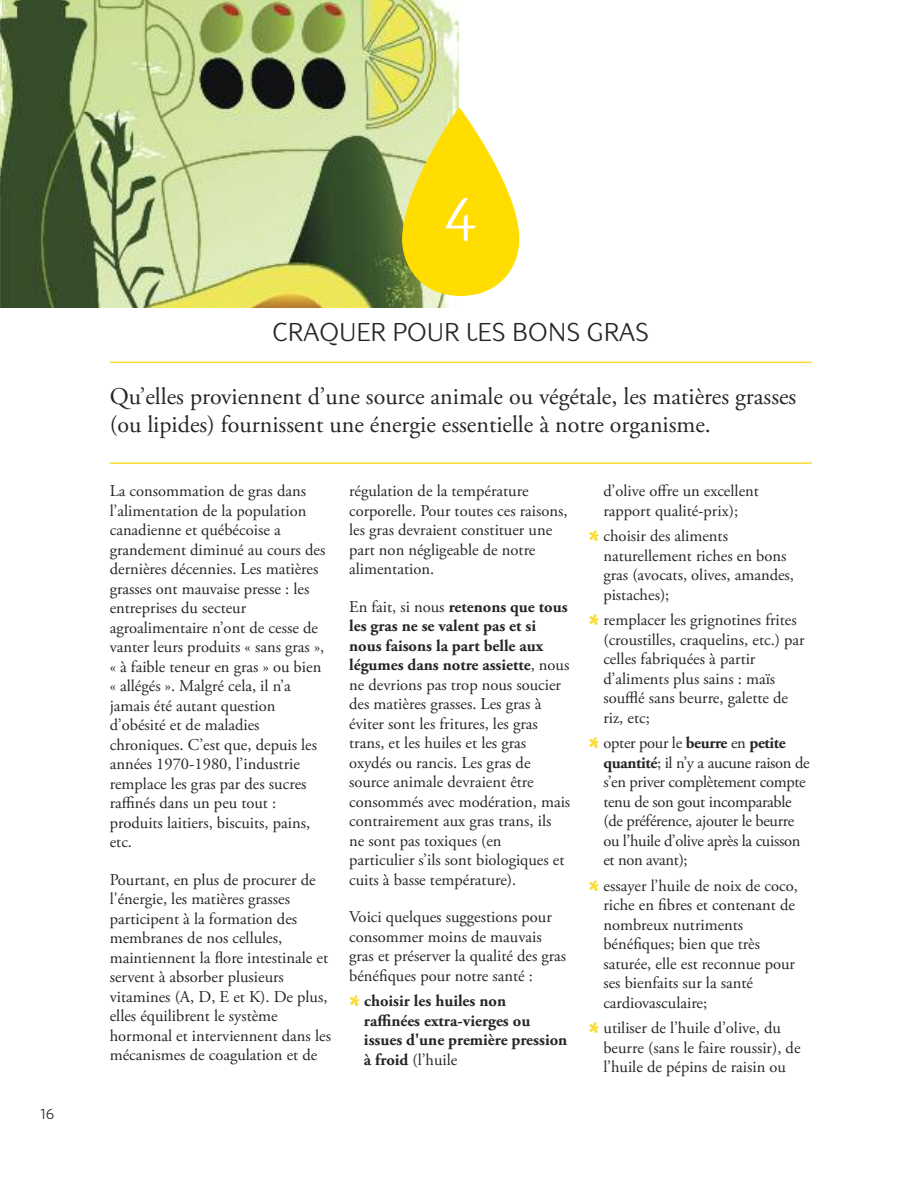
<style>
.page{position:relative;width:918px;height:1188px;background:#fff}
.page>*{position:absolute;margin:0;border:0;box-sizing:border-box;transform-origin:0 0}
.t1{font:63px "Gauntlet Classic";color:#fff}
.t2{font:27px "Gauntlet Classic";color:#272627}
.t3{font:24px/28.8px "Adobe Garamond Pro";color:#272627}
.t4{font:16.5px/19.5px "Adobe Garamond Pro";color:#272627}
.t5{font:16.5px/19.5px "Adobe Garamond Pro";letter-spacing:-.02em;color:#272627}
.t6{font:700 16.5px/19.5px "Adobe Garamond Pro";color:#272627}
.t7{font:15px "Whitney";color:#272627}
.s1{font-weight:700}
.s2{font-weight:400}
</style>
<div class="page">
<img style="left:0;top:0;width:459px;height:308px">
<svg style="left:402px;top:108px;width:117px;height:188px"></svg>
<hr style="left:110px;top:462px;width:702px;height:2px;background:#f9dc32">
<hr style="left:110px;top:362px;width:702px;height:1px;background:#f9dc32">
<p class="t7" style="left:40px;top:1105px;width:15px">16</p>
<h1 class="t1" style="left:443px;top:183px;width:36px">4</h1>
<h2 class="t2" style="left:272px;top:316px;width:378px">CRAQUER POUR LES BONS GRAS</h2>
<h3 class="t3" style="left:110px;top:384px;width:688px">Qu’elles proviennent d’une source animale ou végétale, les matières grasses (ou lipides) fournissent une énergie essentielle à notre organisme.</h3>
<p class="t4" style="left:110px;top:483px;width:217px">La consommation de gras dans l’alimentation de la population canadienne et québécoise a grandement diminué au cours des dernières décennies. Les matières grasses ont mauvaise presse : les entreprises du secteur agroalimentaire n’ont de cesse de vanter leurs produits « sans gras », « à faible teneur en gras » ou bien « allégés ». Malgré cela, il n’a jamais été autant question d’obésité et de maladies chroniques. C’est que, depuis les années 1970-1980, l’industrie remplace les gras par des sucres raffinés dans un peu tout : produits laitiers, biscuits, pains, etc.</p>
<p class="t4" style="left:110px;top:871px;width:223px">Pourtant, en plus de procurer de l'énergie, les matières grasses participent à la formation des membranes de nos cellules, maintiennent la flore intestinale et servent à absorber plusieurs vitamines (A, D, E et K). De plus, elles équilibrent le système hormonal et interviennent dans les mécanismes de coagulation et de</p>
<p class="t4" style="left:349px;top:483px;width:220px">régulation de la température corporelle. Pour toutes ces raisons, les gras devraient constituer une part non négligeable de notre alimentation.</p>
<p class="t4" style="left:349px;top:598px;width:223px">En fait, si nous <span class="s1">retenons que tous les gras ne se valent pas et si nous faisons la part belle aux légumes dans notre assiette</span>, nous ne devrions pas trop nous soucier des matières grasses. Les gras à éviter sont les fritures, les gras trans, et les huiles et les gras oxydés ou rancis. Les gras de source animale devraient être consommés avec modération, mais contrairement aux gras trans, ils ne sont pas toxiques (en particulier s’ils sont biologiques et cuits à basse température).</p>
<p class="t4" style="left:349px;top:909px;width:219px">Voici quelques suggestions pour consommer moins de mauvais gras et préserver la qualité des gras bénéfiques pour notre santé :</p>
<p class="t6" style="left:364px;top:993px;width:205px">choisir les huiles non<br>raffinées extra-vierges ou issues d'une première pression à froid <span class="s2">(l’huile</span></p>
<p class="t4" style="left:603px;top:483px;width:157px">d’olive offre un excellent rapport qualité-prix);</p>
<p class="t4" style="left:603px;top:528px;width:192px">choisir des aliments naturellement riches en bons gras (avocats, olives, amandes, pistaches);</p>
<p class="t4" style="left:603px;top:612px;width:203px">remplacer les grignotines frites (croustilles, craquelins, etc.) par celles fabriquées à partir d’aliments plus sains : maïs soufflé sans beurre, galette de riz, etc;</p>
<p class="t5" style="left:603px;top:735px;width:208px">opter pour le <span class="s1">beurre</span> en <span class="s1">petite quantité</span>; il n’y a aucune raison de s’en priver complètement compte tenu de son gout incomparable (de préférence, ajouter le beurre ou l’huile d’olive après la cuisson et non avant);</p>
<p class="t4" style="left:603px;top:877px;width:196px">essayer l’huile de noix de coco, riche en fibres et contenant de nombreux nutriments bénéfiques; bien que très saturée, elle est reconnue pour ses bienfaits sur la santé cardiovasculaire;</p>
<p class="t4" style="left:603px;top:1020px;width:199px">utiliser de l’huile d’olive, du beurre (sans le faire roussir), de l’huile de pépins de raisin ou</p>
</div>
